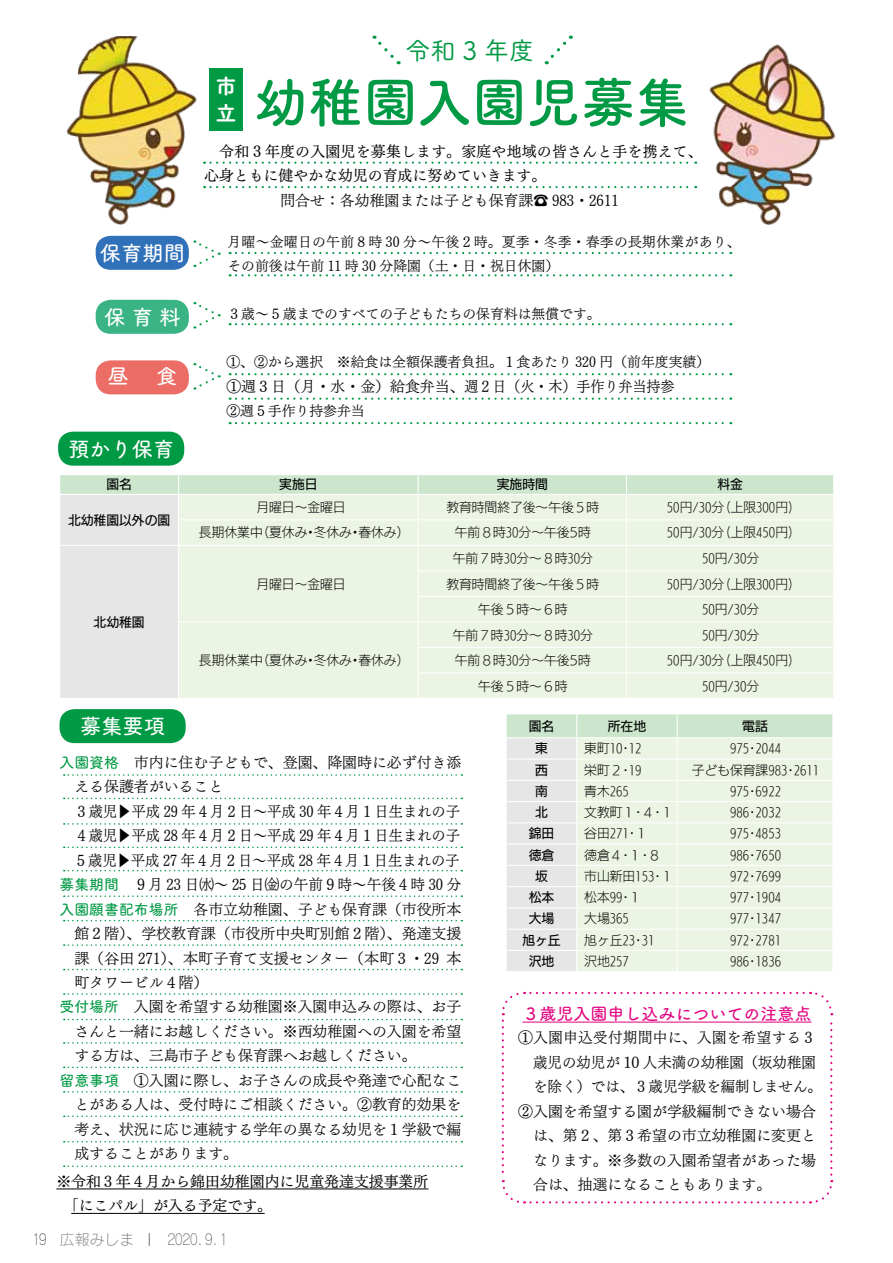
<style>
.page{position:relative;width:893px;height:1263px;background:#fff}
.page>*{position:absolute;margin:0;border:0;box-sizing:border-box;transform-origin:0 0}
.t1{font:54.45px "Tsuku A Rd Gothic Std B";color:#094}
.t2{font:25.5px "Tsuku A Rd Gothic Std M";color:#094}
.t3{font:21.3px "Tsuku A Rd Gothic Std D";color:#fff}
.t4{font:21.3px/27.3px "Tsuku A Rd Gothic Std E";color:#fff}
.t5{font:16.95px "Tsuku A Rd Gothic Std D";color:#e4007f}
.t6{font:14.85px "UD Mincho Pro L";color:#000}
.t7{font:14.85px/24.5px "UD Mincho Pro M";color:#000}
.t8{font:14.85px "UD Mincho Pro L";color:#000;scale:.96 1}
.t9{font:14.85px "UD Mincho Pro L";letter-spacing:.035em;color:#000}
.t10{font:14.85px "Rodin Cattleya Pro L";color:#727171}
.t11{font:13.8px "UD Mincho Pro L";color:#000}
.t12{font:13.8px/24.5px "UD Mincho Pro L";letter-spacing:.02em;color:#000}
.t13{font:12.75px "UD Kakugo Large Pro L";color:#000}
.t14{font:12.75px "UD Kakugo Large Pro M";color:#000}
.s1{font-family:"Tsuku A Rd Gothic Std D";color:#094}
.s2{color:#595757}
</style>
<div class="page">
<div style="left:96px;top:236px;width:93px;height:34px;background:#3071b9;border-radius:15px"></div>
<div style="left:96px;top:300px;width:93px;height:34px;background:#3ab484;border-radius:15px"></div>
<div style="left:96px;top:360px;width:93px;height:34px;background:#ec6d65;border-radius:15px"></div>
<hr style="left:56px;top:1188px;width:372px;height:1px;background:#000">
<hr style="left:71px;top:1213px;width:194px;height:1px;background:#000">
<svg style="left:506px;top:714px;width:327px;height:257px;background:#e9f1e3"></svg>
<svg style="left:60px;top:475px;width:774px;height:223px;background:#e9f2e2"></svg>
<img style="left:66px;top:37px;width:131px;height:188px">
<img style="left:709px;top:44px;width:127px;height:181px">
<div style="left:209px;top:68px;width:34px;height:63px;background:#094"></div>
<svg style="left:204px;top:162px;width:492px;height:2px"></svg>
<svg style="left:230px;top:252px;width:501px;height:2px"></svg>
<svg style="left:230px;top:274px;width:501px;height:2px"></svg>
<svg style="left:230px;top:323px;width:501px;height:2px"></svg>
<svg style="left:230px;top:373px;width:501px;height:2px"></svg>
<svg style="left:230px;top:398px;width:501px;height:2px"></svg>
<svg style="left:230px;top:422px;width:501px;height:2px"></svg>
<svg style="left:64px;top:774px;width:398px;height:2px"></svg>
<svg style="left:64px;top:798px;width:398px;height:1px"></svg>
<svg style="left:64px;top:823px;width:398px;height:2px"></svg>
<svg style="left:64px;top:846px;width:398px;height:2px"></svg>
<svg style="left:64px;top:870px;width:398px;height:1px"></svg>
<svg style="left:64px;top:895px;width:398px;height:2px"></svg>
<svg style="left:64px;top:920px;width:398px;height:1px"></svg>
<svg style="left:64px;top:944px;width:398px;height:2px"></svg>
<svg style="left:64px;top:969px;width:398px;height:1px"></svg>
<svg style="left:64px;top:993px;width:398px;height:2px"></svg>
<svg style="left:64px;top:1019px;width:398px;height:1px"></svg>
<svg style="left:64px;top:1042px;width:398px;height:2px"></svg>
<svg style="left:64px;top:1067px;width:398px;height:1px"></svg>
<svg style="left:64px;top:1091px;width:398px;height:1px"></svg>
<svg style="left:64px;top:1115px;width:398px;height:2px"></svg>
<svg style="left:64px;top:1141px;width:398px;height:1px"></svg>
<svg style="left:64px;top:1165px;width:398px;height:2px"></svg>
<svg style="left:204px;top:186px;width:492px;height:2px"></svg>
<svg style="left:373px;top:36px;width:26px;height:28px"></svg>
<svg style="left:546px;top:36px;width:26px;height:28px"></svg>
<svg style="left:194px;top:240px;width:26px;height:27px"></svg>
<svg style="left:194px;top:302px;width:26px;height:26px"></svg>
<svg style="left:194px;top:363px;width:26px;height:27px"></svg>
<svg style="left:501px;top:991px;width:332px;height:213px"></svg>
<div style="left:60px;top:709px;width:126px;height:34px;background:#094;border-radius:15px"></div>
<div style="left:58px;top:432px;width:126px;height:34px;background:#094;border-radius:15px"></div>
<svg style="left:149px;top:1233px;width:1px;height:13px"></svg>
<h2 class="t2" style="left:405px;top:31px;width:131px">令和 3 年度</h2>
<h3 class="t4" style="left:216px;top:71px;width:21px">市立</h3>
<h1 class="t1" style="left:254px;top:60px;width:437px">幼稚園入園児募集</h1>
<h3 class="t3" style="left:100px;top:237px;width:87px">保育期間</h3>
<h3 class="t3" style="left:104px;top:301px;width:78px">保 育 料</h3>
<h3 class="t3" style="left:107px;top:360px;width:72px">昼　 食</h3>
<h3 class="t3" style="left:68px;top:432px;width:108px">預かり保育</h3>
<p class="t7" style="left:204px;top:138px;width:500px">　令和 3 年度の入園児を募集します。家庭や地域の皆さんと手を携えて、心身ともに健やかな幼児の育成に努めていきます。</p>
<p class="t6" style="left:280px;top:188px;width:340px">問合せ：各幼稚園または子ども保育課☎ 983・2611</p>
<p class="t12" style="left:227px;top:229px;width:514px">月曜～金曜日の午前８時 30 分～午後２時。夏季・冬季・春季の長期休業があり、その前後は午前 11 時 30 分降園（土・日・祝日休園）</p>
<p class="t11" style="left:227px;top:303px;width:375px">３歳～５歳までのすべての子どもたちの保育料は無償です。</p>
<p class="t11" style="left:226px;top:351px;width:485px">①、②から選択　※給食は全額保護者負担。１食あたり 320 円（前年度実績）</p>
<p class="t6" style="left:226px;top:375px;width:449px">①週３日（月・水・金）給食弁当、週２日（火・木）手作り弁当持参</p>
<p class="t11" style="left:226px;top:400px;width:140px">②週５手作り持参弁当</p>
<p class="t14" style="left:106px;top:474px;width:27px">園名</p>
<p class="t14" style="left:279px;top:474px;width:40px">実施日</p>
<p class="t14" style="left:497px;top:474px;width:53px">実施時間</p>
<p class="t14" style="left:717px;top:474px;width:27px">料金</p>
<p class="t14" style="left:68px;top:509px;width:104px">北幼稚園以外の園</p>
<p class="t13" style="left:256px;top:497px;width:91px">月曜日～金曜日</p>
<p class="t13" style="left:446px;top:497px;width:155px">教育時間終了後～午後5 時</p>
<p class="t13" style="left:667px;top:497px;width:129px">50円/30分（上限300円）</p>
<p class="t13" style="left:199px;top:522px;width:212px">長期休業中（夏休み・冬休み・春休み）</p>
<p class="t13" style="left:455px;top:522px;width:138px">午前8 時30分～午後5時</p>
<p class="t13" style="left:667px;top:522px;width:129px">50円/30分（上限450円）</p>
<p class="t14" style="left:94px;top:612px;width:53px">北幼稚園</p>
<p class="t13" style="left:256px;top:573px;width:91px">月曜日～金曜日</p>
<p class="t13" style="left:199px;top:650px;width:212px">長期休業中（夏休み・冬休み・春休み）</p>
<p class="t13" style="left:453px;top:548px;width:142px">午前7 時30分～８時30分</p>
<p class="t13" style="left:702px;top:548px;width:59px">50円/30分</p>
<p class="t13" style="left:446px;top:573px;width:155px">教育時間終了後～午後5 時</p>
<p class="t13" style="left:667px;top:573px;width:129px">50円/30分（上限300円）</p>
<p class="t13" style="left:478px;top:599px;width:91px">午後5時～６時</p>
<p class="t13" style="left:702px;top:599px;width:59px">50円/30分</p>
<p class="t13" style="left:453px;top:625px;width:142px">午前7 時30分～８時30分</p>
<p class="t13" style="left:702px;top:625px;width:59px">50円/30分</p>
<p class="t13" style="left:455px;top:650px;width:138px">午前8 時30分～午後5時</p>
<p class="t13" style="left:667px;top:650px;width:129px">50円/30分（上限450円）</p>
<p class="t13" style="left:478px;top:676px;width:91px">午後5時～６時</p>
<p class="t13" style="left:702px;top:676px;width:59px">50円/30分</p>
<h3 class="t3" style="left:80px;top:710px;width:87px">募集要項</h3>
<p class="t6" style="left:60px;top:751px;width:403px"><span class="s1">入園資格</span> 市内に住む子どもで、登園、降園時に必ず付き添</p>
<p class="t6" style="left:74px;top:775px;width:150px">える保護者がいること</p>
<p class="t8" style="left:74px;top:799px;width:403px">３歳児▶平成 29 年４月２日～平成 30 年４月１日生まれの子</p>
<p class="t8" style="left:74px;top:824px;width:403px">４歳児▶平成 28 年４月２日～平成 29 年４月１日生まれの子</p>
<p class="t8" style="left:60px;top:848px;width:418px">　５歳児▶平成 27 年４月２日～平成 28 年４月１日生まれの子</p>
<p class="t6" style="left:60px;top:873px;width:403px"><span class="s1">募集期間</span> ９月 23 日㈬～ 25 日㈮の午前９時～午後４時 30 分</p>
<p class="t6" style="left:60px;top:897px;width:403px"><span class="s1">入園願書配布場所</span> 各市立幼稚園、子ども保育課（市役所本</p>
<p class="t6" style="left:74px;top:922px;width:388px">館２階）、学校教育課（市役所中央町別館２階）、発達支援</p>
<p class="t6" style="left:74px;top:946px;width:388px">課（谷田 271）、本町子育て支援センター（本町３・29 本</p>
<p class="t6" style="left:74px;top:971px;width:135px">町タワービル４階）</p>
<p class="t6" style="left:60px;top:995px;width:403px"><span class="s1">受付場所　</span>入園を希望する幼稚園※入園申込みの際は、お子</p>
<p class="t6" style="left:74px;top:1020px;width:388px">さんと一緒にお越しください。※西幼稚園への入園を希望</p>
<p class="t6" style="left:74px;top:1044px;width:344px">する方は、三島市子ども保育課へお越しください。</p>
<p class="t6" style="left:60px;top:1068px;width:403px"><span class="s1">留意事項　</span>①入園に際し、お子さんの成長や発達で心配なこ</p>
<p class="t6" style="left:74px;top:1093px;width:388px">とがある人は、受付時にご相談ください。②教育的効果を</p>
<p class="t6" style="left:74px;top:1117px;width:388px">考え、状況に応じ連続する学年の異なる幼児を１学級で編</p>
<p class="t6" style="left:74px;top:1142px;width:165px">成することがあります。</p>
<p class="t7" style="left:64px;top:1168px;width:366px;text-indent:-7px">※令和3年4 月から錦田幼稚園内に児童発達支援事業所「にこパル」が入る予定です。</p>
<p class="t10" style="left:32px;top:1230px;width:104px"><span class="s2">19</span> 広報みしま</p>
<p class="t10" style="left:168px;top:1230px;width:61px">２０２０．9．1</p>
<p class="t14" style="left:529px;top:715px;width:27px">園名</p>
<p class="t14" style="left:608px;top:715px;width:40px">所在地</p>
<p class="t14" style="left:742px;top:715px;width:27px">電話</p>
<p class="t14" style="left:535px;top:738px;width:14px">東</p>
<p class="t13" style="left:584px;top:738px;width:59px">東町10・12</p>
<p class="t13" style="left:730px;top:738px;width:53px">975・2044</p>
<p class="t14" style="left:535px;top:759px;width:14px">西</p>
<p class="t13" style="left:584px;top:760px;width:59px">栄町２・19</p>
<p class="t13" style="left:692px;top:760px;width:129px">子ども保育課983・2611</p>
<p class="t14" style="left:535px;top:781px;width:14px">南</p>
<p class="t13" style="left:584px;top:781px;width:46px">青木265</p>
<p class="t13" style="left:730px;top:781px;width:53px">975・6922</p>
<p class="t14" style="left:535px;top:802px;width:14px">北</p>
<p class="t13" style="left:584px;top:802px;width:91px">文教町１・４・１</p>
<p class="t13" style="left:730px;top:802px;width:53px">986・2032</p>
<p class="t14" style="left:529px;top:823px;width:27px">錦田</p>
<p class="t13" style="left:584px;top:823px;width:65px">谷田271・１</p>
<p class="t13" style="left:730px;top:823px;width:53px">975・4853</p>
<p class="t14" style="left:529px;top:844px;width:27px">徳倉</p>
<p class="t13" style="left:584px;top:845px;width:78px">徳倉４・１・８</p>
<p class="t13" style="left:730px;top:845px;width:53px">986・7650</p>
<p class="t14" style="left:535px;top:866px;width:14px">坂</p>
<p class="t13" style="left:584px;top:866px;width:91px">市山新田153・１</p>
<p class="t13" style="left:730px;top:866px;width:53px">972・7699</p>
<p class="t14" style="left:529px;top:887px;width:27px">松本</p>
<p class="t13" style="left:584px;top:887px;width:59px">松本99・１</p>
<p class="t13" style="left:730px;top:887px;width:53px">977・1904</p>
<p class="t14" style="left:529px;top:908px;width:27px">大場</p>
<p class="t13" style="left:584px;top:908px;width:46px">大場365</p>
<p class="t13" style="left:730px;top:908px;width:53px">977・1347</p>
<p class="t14" style="left:522px;top:929px;width:40px">旭ヶ丘</p>
<p class="t13" style="left:584px;top:930px;width:72px">旭ヶ丘23・31</p>
<p class="t13" style="left:730px;top:930px;width:53px">972・2781</p>
<p class="t14" style="left:529px;top:951px;width:27px">沢地</p>
<p class="t13" style="left:584px;top:951px;width:46px">沢地257</p>
<p class="t13" style="left:730px;top:951px;width:53px">986・1836</p>
<p class="t5" style="left:522px;top:1000px;width:291px">３歳児入園申し込みについての注意点</p>
<p class="t9" style="left:518px;top:1026px;width:299px">①入園申込受付期間中に、入園を希望する３</p>
<p class="t6" style="left:533px;top:1050px;width:284px">歳児の幼児が 10 人未満の幼稚園（坂幼稚園</p>
<p class="t6" style="left:533px;top:1075px;width:290px">を除く）では、３歳児学級を編制しません。</p>
<p class="t6" style="left:518px;top:1099px;width:299px">②入園を希望する園が学級編制できない場合</p>
<p class="t6" style="left:533px;top:1124px;width:284px">は、第２、第３希望の市立幼稚園に変更と</p>
<p class="t6" style="left:533px;top:1148px;width:284px">なります。※多数の入園希望者があった場</p>
<p class="t6" style="left:533px;top:1173px;width:240px">合は、抽選になることもあります。</p>
</div>
